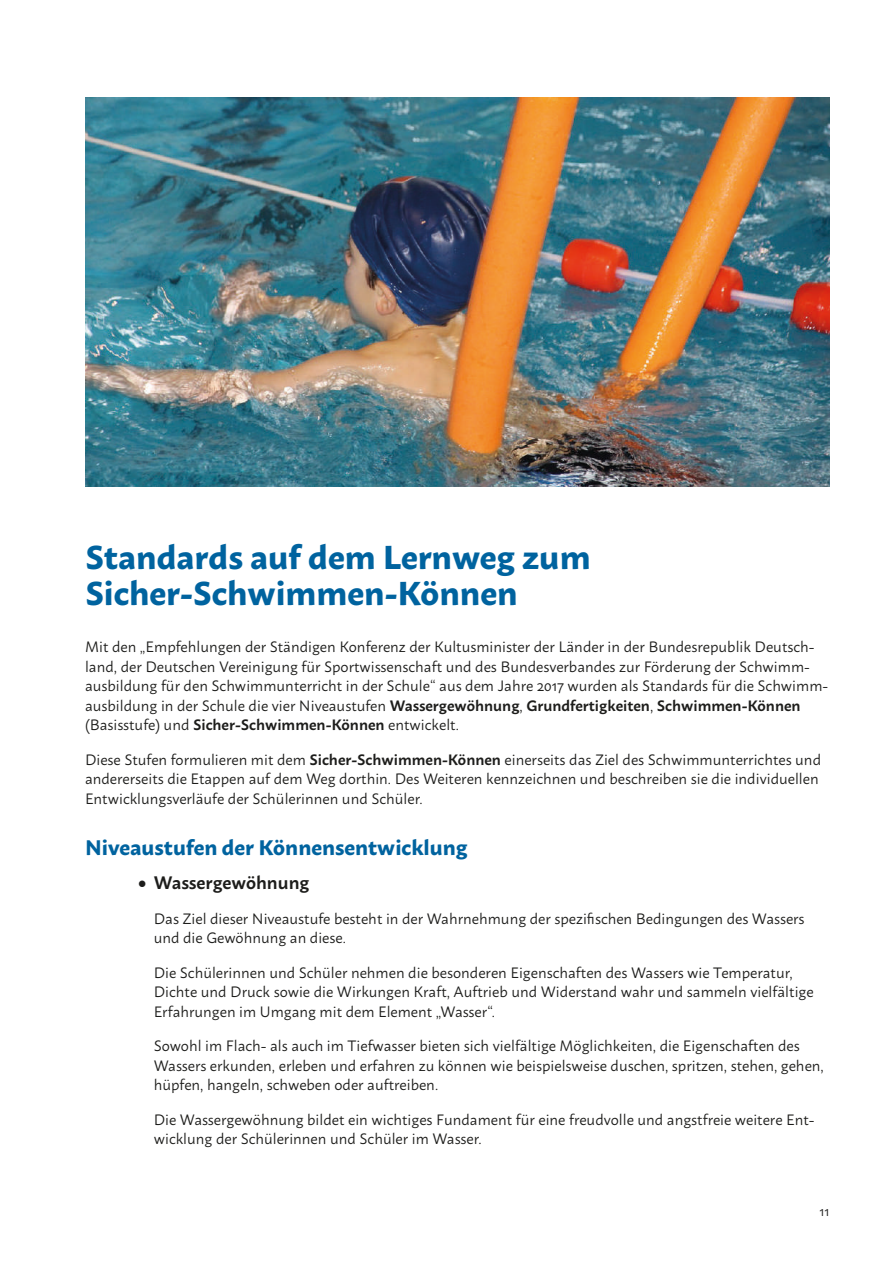
<style>
.page{position:relative;width:893px;height:1263px;background:#fff}
.page>*{position:absolute;margin:0;border:0;box-sizing:border-box;transform-origin:0 0}
.t1{font:700 33px/36px "Macho";color:#00639f}
.t2{font:700 21px "Macho";color:#00639f}
.t3{font:600 18px "Macho";color:#1d1d1b}
.t4{font:15px/19.5px "Macho";color:#1d1d1b}
.t5{font:13.5px "Macho";color:#1d1d1b}
.s1{font-weight:600}
</style>
<div class="page">
<img style="left:85px;top:98px;width:744px;height:388px">
<h1 class="t1" style="left:85px;top:536px;width:507px">Standards auf dem Lernweg zum<br>Sicher-Schwimmen-Können</h1>
<p class="t4" style="left:85px;top:636px;width:745px">Mit den „Empfehlungen der Ständigen Konferenz der Kultusminister der Länder in der Bundesrepublik Deutsch&shy;land, der Deutschen Vereinigung für Sportwissenschaft und des Bundesverbandes zur Förderung der Schwimm&shy;ausbildung für den Schwimmunterricht in der Schule“ aus dem Jahre 2017 wurden als Standards für die Schwimm&shy;ausbildung in der Schule die vier Niveaustufen <span class="s1">Wassergewöhnung</span>, <span class="s1">Grundfertigkeiten</span>, <span class="s1">Schwimmen-Können </span>(Basisstufe) und <span class="s1">Sicher-Schwimmen-Können</span> entwickelt.</p>
<p class="t4" style="left:85px;top:748px;width:738px">Diese Stufen formulieren mit dem <span class="s1">Sicher-Schwimmen-Können</span> einerseits das Ziel des Schwimmunterrichtes und andererseits die Etappen auf dem Weg dorthin. Des Weiteren kennzeichnen und beschreiben sie die individuellen<br>Entwicklungsverläufe der Schülerinnen und Schüler.</p>
<h2 class="t2" style="left:85px;top:828px;width:384px">Niveaustufen der Könnensentwicklung</h2>
<p class="t3" style="left:138px;top:867px;width:173px">• Wassergewöhnung</p>
<p class="t4" style="left:154px;top:907px;width:652px">Das Ziel dieser Niveaustufe besteht in der Wahrnehmung der spezifischen Bedingungen des Wassers und die Gewöhnung an diese.</p>
<p class="t4" style="left:154px;top:961px;width:661px">Die Schülerinnen und Schüler nehmen die besonderen Eigenschaften des Wassers wie Temperatur,<br>Dichte und Druck sowie die Wirkungen Kraft, Auftrieb und Widerstand wahr und sammeln vielfältige<br>Erfahrungen im Umgang mit dem Element „Wasser“.</p>
<p class="t4" style="left:154px;top:1035px;width:672px">Sowohl im Flach- als auch im Tiefwasser bieten sich vielfältige Möglichkeiten, die Eigenschaften des<br>Wassers erkunden, erleben und erfahren zu können wie beispielsweise duschen, spritzen, stehen, gehen, hüpfen, hangeln, schweben oder auftreiben.</p>
<p class="t4" style="left:154px;top:1108px;width:662px">Die Wassergewöhnung bildet ein wichtiges Fundament für eine freudvolle und angstfreie weitere Ent&shy;wicklung der Schülerinnen und Schüler im Wasser.</p>
<p class="t5" style="left:819px;top:1200px;width:11px">11</p>
</div>
